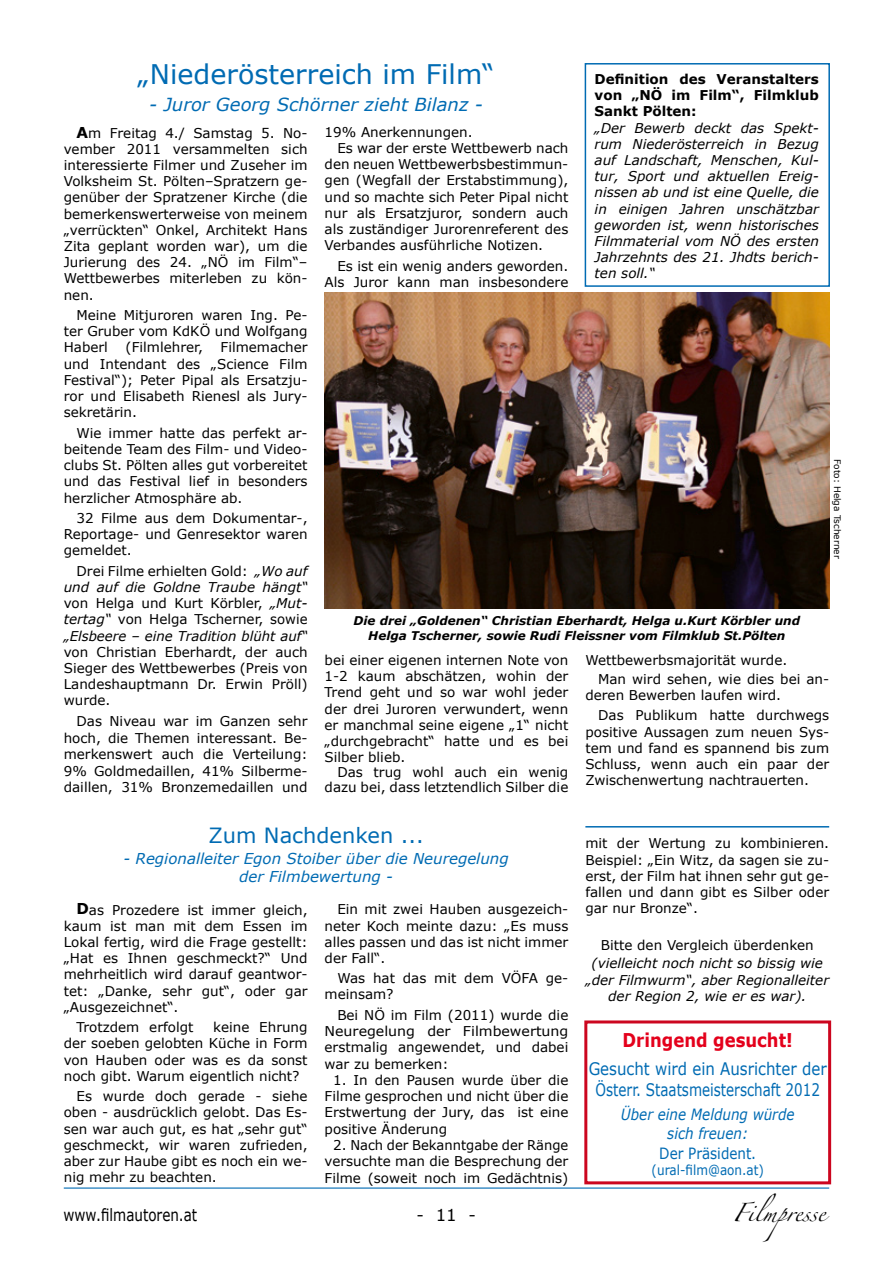
<style>
.page{position:relative;width:893px;height:1263px;background:#fff}
.page>*{position:absolute;margin:0;border:0;box-sizing:border-box;transform-origin:0 0}
.t1{font:27px "Verdana";color:#006bb3}
.t2{font:21px "Verdana";color:#006bb3}
.t3{font:700 18.9px "Verdana";color:#e4001b;scale:.87 1}
.t4{font:italic 18px "Verdana";color:#006bb3}
.t5{font:17.25px/20.7px "Verdana";color:#006bb3;text-align:center;scale:.87 1}
.t6{font:16.8px "Verdana";color:#000;scale:.8 1}
.t7{font:16.5px "Zapfino";color:#000}
.t8{font:16.5px "Verdana";color:#000}
.t9{font:italic 15.6px/18.6px "Verdana";color:#006bb3;text-align:center;scale:.87 1}
.t10{font:15.6px "Verdana";color:#006bb3;scale:.87 1}
.t11{font:italic 15px/18px "Verdana";color:#006bb3;text-align:center}
.t12{font:13.8px "Verdana";color:#006bb3;scale:.87 1}
.t13{font:13.5px/16.2px "Verdana";color:#000;text-align:justify}
.t14{font:italic 13.5px/16.2px "Verdana";color:#000;text-align:justify}
.t15{font:700 13.5px/16.2px "Verdana";color:#000;text-align:justify}
.t16{font:italic 700 12px/14.4px "Verdana";color:#000;text-align:center}
.t17{font:9px "Verdana";color:#000}
.s1{font-weight:700;font-size:15px}
.s2{font-style:normal}
</style>
<div class="page">
<div style="left:585px;top:63px;width:245px;height:224px;border:2px solid #006bb3"></div>
<hr style="left:64px;top:1187px;width:765px;height:1px;background:#006bb3">
<img style="left:325px;top:292px;width:504px;height:316px">
<hr style="left:585px;top:826px;width:244px;height:1px;background:#006bb3">
<div style="left:584px;top:1020px;width:247px;height:164px;border:3px solid #cc061f"></div>
<h1 class="t1" style="left:138px;top:57px;width:359px">„Niederösterreich im Film“</h1>
<h3 class="t4" style="left:149px;top:93px;width:335px">- Juror Georg Schörner zieht Bilanz -</h3>
<p class="t13" style="left:64px;top:125px;width:245px;text-indent:13px"><span class="s1">A</span>m Freitag 4./ Samstag 5. No&shy;vember 2011 versammelten sich interessierte Filmer und Zuseher im Volksheim St. Pölten–Spratzern ge&shy;genüber der Spratzener Kirche (die bemerkenswerterweise von meinem „verrückten“ Onkel, Architekt Hans Zita geplant worden war), um die Jurierung des 24. „NÖ im Film“– Wettbewerbes miterleben zu kön&shy;nen.</p>
<p class="t13" style="left:64px;top:307px;width:245px;text-indent:13px">Meine Mitjuroren waren Ing. Pe&shy;ter Gruber vom KdKÖ und Wolfgang Haberl</p>
<p class="t15" style="left:595px;top:71px;width:226px">Definition des Veranstalters von „NÖ im Film“, Filmklub Sankt Pölten:</p>
<p class="t14" style="left:595px;top:120px;width:226px">„Der Bewerb deckt das Spekt&shy;rum Niederösterreich in Bezug auf Landschaft, Menschen, Kul&shy;tur, Sport und aktuellen Ereig&shy;nissen ab und ist eine Quelle, die in einigen Jahren unschätzbar geworden ist, wenn historisches Filmmaterial vom NÖ des ersten Jahrzehnts des 21. Jhdts berich&shy;ten soll.“</p>
<p class="t13" style="left:325px;top:124px;width:150px">19% Anerkennungen.</p>
<p class="t13" style="left:337px;top:140px;width:233px">Es war der erste Wettbewerb nach</p>
<p class="t13" style="left:325px;top:156px;width:245px">den neuen Wettbewerbsbestimmun-</p>
<p class="t13" style="left:325px;top:173px;width:245px">gen (Wegfall der Erstabstimmung),</p>
<p class="t13" style="left:325px;top:189px;width:245px">und so machte sich Peter Pipal nicht</p>
<p class="t13" style="left:325px;top:205px;width:245px">nur als Ersatzjuror, sondern auch</p>
<p class="t13" style="left:325px;top:221px;width:245px">als zuständiger Jurorenreferent des</p>
<p class="t13" style="left:325px;top:237px;width:220px">Verbandes ausführliche Notizen.</p>
<p class="t13" style="left:325px;top:258px;width:245px;text-align:right">Es ist ein wenig anders geworden.<br>Als Juror kann man insbesondere</p>
<p class="t13" style="left:64px;top:340px;width:245px;text-indent:157px">Filmemacher und Intendant des „Science Film Festival“); Peter Pipal als Ersatzju&shy;ror und Elisabeth Rienesl als Jury&shy;sekretärin.</p>
<p class="t13" style="left:64px;top:425px;width:245px;text-indent:13px">Wie immer hatte das perfekt ar&shy;beitende Team des Film- und Video&shy;clubs St. Pölten alles gut vorbereitet und das Festival lief in besonders herzlicher Atmosphäre ab.</p>
<p class="t13" style="left:64px;top:510px;width:245px;text-indent:13px">32 Filme aus dem Dokumentar-, Reportage- und Genresektor waren gemeldet.</p>
<p class="t14" style="left:64px;top:563px;width:245px;text-indent:13px"><span class="s2">Drei Filme erhielten Gold:</span> „Wo auf und auf die Goldne Traube hängt“ <span class="s2">von Helga und Kurt Körbler,</span> „Mut&shy;tertag“ <span class="s2">von Helga Tscherner, sowie </span>„Elsbeere – eine Tradition blüht auf“</p>
<p class="t13" style="left:64px;top:644px;width:245px">von Christian Eberhardt, der auch Sieger des Wettbewerbes (Preis von Landeshauptmann Dr. Erwin Pröll) wurde.</p>
<p class="t13" style="left:64px;top:713px;width:245px;text-indent:13px">Das Niveau war im Ganzen sehr hoch, die Themen interessant. Be&shy;merkenswert auch die Verteilung:<br>9% Goldmedaillen, 41% Silberme&shy;daillen, 31% Bronzemedaillen und</p>
<p class="t13" style="left:126px;top:340px;width:79px">(Filmlehrer,</p>
<p class="t17" style="left:843px;top:459px;width:101px;rotate:90deg">Foto: Helga Tscherner</p>
<p class="t16" style="left:354px;top:614px;width:448px">Die drei „Goldenen“ Christian Eberhardt, Helga u.Kurt Körbler und<br>Helga Tscherner, sowie Rudi Fleissner vom Filmklub St.Pölten</p>
<p class="t13" style="left:325px;top:652px;width:245px">bei einer eigenen internen Note von 1-2 kaum abschätzen, wohin der Trend geht und so war wohl jeder der drei Juroren verwundert, wenn er manchmal seine eigene „1“ nicht „durchgebracht“ hatte und es bei Silber blieb.</p>
<p class="t13" style="left:325px;top:765px;width:245px;line-height:15.1px;text-align:right">Das trug wohl auch ein wenig dazu bei, dass letztendlich Silber die</p>
<p class="t13" style="left:598px;top:651px;width:233px;line-height:18.6px;text-indent:-13px">Wettbewerbsmajorität wurde.<br>Man wird sehen, wie dies bei an-</p>
<p class="t13" style="left:598px;top:685px;width:233px;line-height:20.4px;text-indent:-13px">deren Bewerben laufen wird.<br>Das Publikum hatte durchwegs</p>
<p class="t13" style="left:585px;top:724px;width:245px">positive Aussagen zum neuen Sys&shy;tem und fand es spannend bis zum Schluss, wenn auch ein paar der Zwischenwertung nachtrauerten.</p>
<h2 class="t2" style="left:208px;top:822px;width:217px">Zum Nachdenken ...</h2>
<p class="t11" style="left:124px;top:849px;width:387px">- Regionalleiter Egon Stoiber über die Neuregelung der Filmbewertung -</p>
<p class="t13" style="left:64px;top:902px;width:245px;text-indent:13px"><span class="s1">D</span>as Prozedere ist immer gleich, kaum ist man mit dem Essen im Lokal fertig, wird die Frage gestellt: „Hat es Ihnen geschmeckt?“ Und mehrheitlich wird darauf geantwor&shy;tet: „Danke, sehr gut“, oder gar „Ausgezeichnet“.</p>
<p class="t13" style="left:77px;top:1019px;width:118px">Trotzdem erfolgt</p>
<p class="t13" style="left:325px;top:902px;width:245px;text-indent:13px">Ein mit zwei Hauben ausgezeich&shy;neter Koch meinte dazu: „Es muss alles passen und das ist nicht immer der Fall“.</p>
<p class="t13" style="left:325px;top:970px;width:245px;text-indent:13px">Was hat das mit dem VÖFA ge&shy;meinsam?</p>
<p class="t13" style="left:325px;top:1007px;width:245px;text-indent:13px">Bei NÖ im Film (2011) wurde die Neuregelung der Filmbewertung erstmalig angewendet, und dabei war zu bemerken:</p>
<p class="t13" style="left:325px;top:1072px;width:245px;text-indent:9px">1. In den Pausen wurde über die Filme gesprochen und nicht über die Erstwertung der Jury, das ist eine positive Änderung</p>
<p class="t13" style="left:325px;top:1137px;width:245px;text-indent:9px">2. Nach der Bekanntgabe der Ränge versuchte man die Besprechung der Filme (soweit noch im Gedächtnis)</p>
<p class="t13" style="left:64px;top:1019px;width:245px;text-indent:149px">keine Ehrung der soeben gelobten Küche in Form von Hauben oder was es da sonst noch gibt. Warum eigentlich nicht?</p>
<p class="t13" style="left:64px;top:1088px;width:245px;text-indent:13px">Es wurde doch gerade - siehe oben - ausdrücklich gelobt. Das Es&shy;sen war auch gut, es hat „sehr gut“ geschmeckt, wir waren zufrieden, aber zur Haube gibt es noch ein we&shy;nig mehr zu beachten.</p>
<p class="t6" style="left:64px;top:1204px;width:169px">www.filmautoren.at</p>
<p class="t8" style="left:417px;top:1204px;width:61px">- 11 -</p>
<p class="t13" style="left:585px;top:835px;width:245px">mit der Wertung zu kombinieren.<br>Beispiel: „Ein Witz, da sagen sie zu&shy;erst, der Film hat ihnen sehr gut ge&shy;fallen und dann gibt es Silber oder gar nur Bronze“.</p>
<p class="t13" style="left:601px;top:937px;width:214px">Bitte den Vergleich überdenken</p>
<p class="t14" style="left:585px;top:955px;width:245px;text-align:center">(vielleicht noch nicht so bissig wie „der Filmwurm“, aber Regionalleiter der Region 2, wie er es war).</p>
<h3 class="t3" style="left:622px;top:1028px;width:197px">Dringend gesucht!</h3>
<p class="t5" style="left:589px;top:1059px;width:275px">Gesucht wird ein Ausrichter der<br>Österr. Staatsmeisterschaft 2012</p>
<p class="t9" style="left:621px;top:1105px;width:201px">Über eine Meldung würde sich freuen:</p>
<p class="t10" style="left:659px;top:1144px;width:113px">Der Präsident.</p>
<p class="t12" style="left:652px;top:1161px;width:130px">(ural-film@aon.at)</p>
<p class="t7" style="left:733px;top:1205px;width:95px">Filmpresse</p>
</div>
